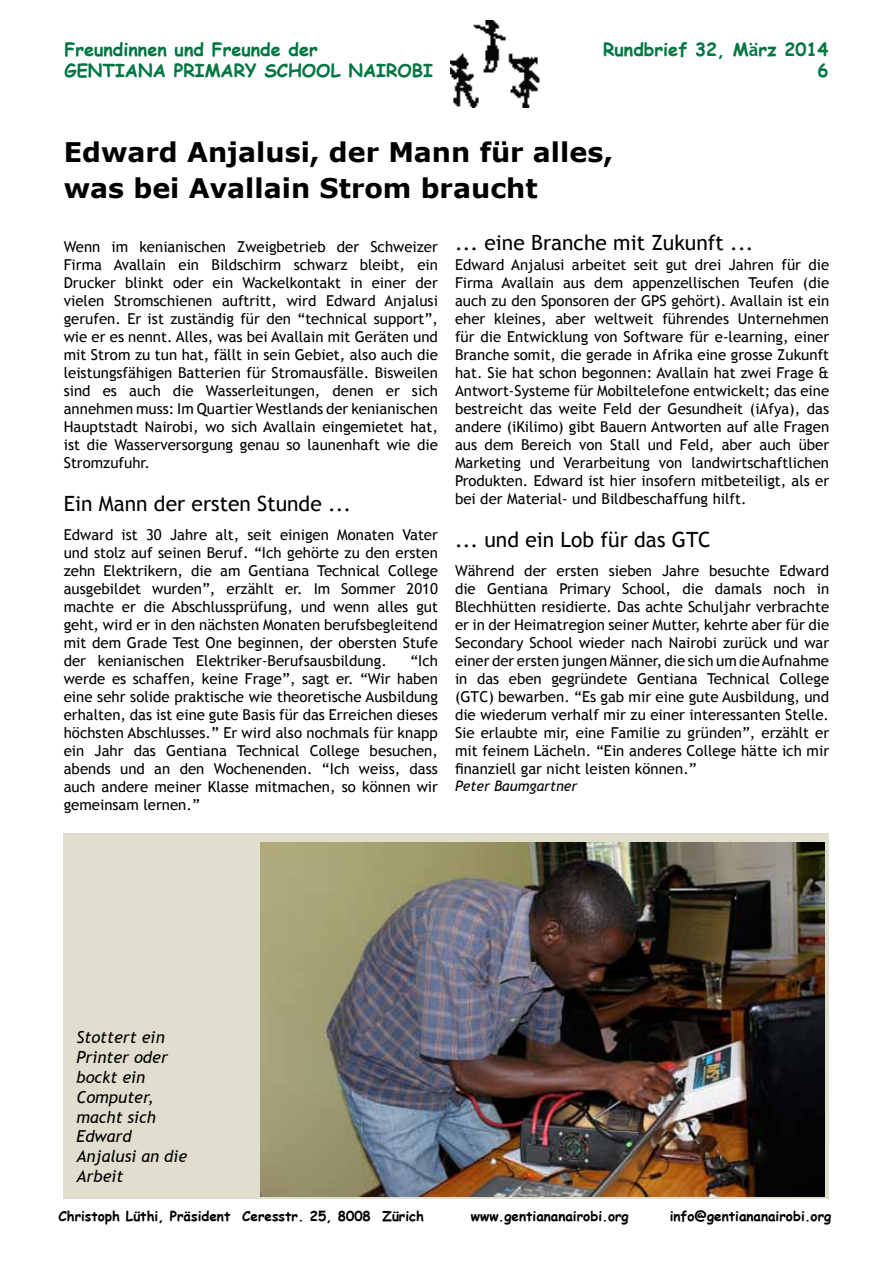
<style>
.page{position:relative;width:893px;height:1263px;background:#fff}
.page>*{position:absolute;margin:0;border:0;box-sizing:border-box;transform-origin:0 0}
.t1{font:700 27px/36px "Verdana";color:#000}
.t2{font:21px "Trebuchet MS";color:#000}
.t3{font:700 18px/21.6px "Comic Sans MS";color:#007642}
.t4{font:italic 16.5px/19.8px "Trebuchet MS";color:#000}
.t5{font:15px/18px "Trebuchet MS";color:#000;text-align:justify}
.t6{font:italic 14.25px "Trebuchet MS";color:#000}
.t7{font:700 13.5px "Comic Sans MS";color:#000}
.s1{font-family:"Trebuchet MS"}
</style>
<div class="page">
<div style="left:64px;top:833px;width:765px;height:366px;background:#e0dfcf"></div>
<img style="left:450px;top:20px;width:90px;height:87px">
<img style="left:261px;top:842px;width:564px;height:354px">
<p class="t3" style="left:64px;top:38px;width:370px">Freundinnen und Freunde der<br>GENTIANA PRIMARY SCHOOL NAIROBI</p>
<p class="t3" style="left:603px;top:38px;width:227px;text-align:right">Rundbrief 32, M<span class="s1">ä</span>rz 2014<br>6</p>
<h1 class="t1" style="left:64px;top:134px;width:551px">Edward Anjalusi, der Mann für alles, was bei Avallain Strom braucht</h1>
<h2 class="t2" style="left:455px;top:230px;width:300px">... eine Branche mit Zukunft ...</h2>
<p class="t5" style="left:455px;top:256px;width:376px">Edward Anjalusi arbeitet seit gut drei Jahren für die Firma Avallain aus dem appenzellischen Teufen (die auch zu den Sponsoren der GPS gehört). Avallain ist ein eher kleines, aber weltweit führendes Unternehmen für die Entwicklung von Software für e-learning, einer Branche somit, die gerade in Afrika eine grosse Zukunft hat. Sie hat schon begonnen: Avallain hat zwei Frage &amp; Antwort-Systeme für Mobiltelefone entwickelt; das eine bestreicht das weite Feld der Gesundheit (iAfya), das andere (iKilimo) gibt Bauern Antworten auf alle Fragen aus dem Bereich von Stall und Feld, aber auch über Marketing und Verarbeitung von landwirtschaftlichen Produkten. Edward ist hier insofern mitbeteiligt, als er bei der Material- und Bildbeschaffung hilft.</p>
<h2 class="t2" style="left:455px;top:527px;width:257px">... und ein Lob für das GTC</h2>
<p class="t5" style="left:455px;top:562px;width:376px">Während der ersten sieben Jahre besuchte Edward die Gentiana Primary School, die damals noch in Blechhütten residierte. Das achte Schuljahr verbrachte er in der Heimatregion seiner Mutter, kehrte aber für die Secondary School wieder nach Nairobi zurück und war einer der ersten jungen Männer, die sich um die Aufnahme in das eben gegründete Gentiana Technical College (GTC) bewarben. “Es gab mir eine gute Ausbildung, und die wiederum verhalf mir zu einer interessanten Stelle.<br>Sie erlaubte mir, eine Familie zu gründen”, erzählt er mit feinem Lächeln. “Ein anderes College hätte ich mir finanziell gar nicht leisten können.”</p>
<p class="t6" style="left:455px;top:778px;width:124px">Peter Baumgartner</p>
<p class="t5" style="left:64px;top:238px;width:376px">Wenn im kenianischen Zweigbetrieb der Schweizer Firma Avallain ein Bildschirm schwarz bleibt, ein Drucker blinkt oder ein Wackelkontakt in einer der vielen Stromschienen auftritt, wird Edward Anjalusi gerufen. Er ist zuständig für den “technical support”, wie er es nennt. Alles, was bei Avallain mit Geräten und mit Strom zu tun hat, fällt in sein Gebiet, also auch die leistungsfähigen Batterien für Stromausfälle. Bisweilen sind es auch die Wasserleitungen, denen er sich annehmen muss: Im Quartier Westlands der kenianischen Hauptstadt Nairobi, wo sich Avallain eingemietet hat, ist die Wasserversorgung genau so launenhaft wie die Stromzufuhr.</p>
<h2 class="t2" style="left:64px;top:491px;width:289px">Ein Mann der ersten Stunde ...</h2>
<p class="t5" style="left:64px;top:526px;width:376px">Edward ist 30 Jahre alt, seit einigen Monaten Vater und stolz auf seinen Beruf. “Ich gehörte zu den ersten zehn Elektrikern, die am Gentiana Technical College ausgebildet wurden”, erzählt er. Im Sommer 2010 machte er die Abschlussprüfung, und wenn alles gut geht, wird er in den nächsten Monaten berufsbegleitend mit dem Grade Test One beginnen, der obersten Stufe der kenianischen Elektriker-Berufsausbildung.</p>
<p class="t5" style="left:64px;top:652px;width:376px;text-indent:347px">“Ich werde es schaffen, keine Frage”, sagt er. “Wir haben eine sehr solide praktische wie theoretische Ausbildung erhalten, das ist eine gute Basis für das Erreichen dieses höchsten Abschlusses.” Er wird also nochmals für knapp ein Jahr das Gentiana Technical College besuchen, abends und an den Wochenenden. “Ich weiss, dass auch andere meiner Klasse mitmachen, so können wir gemeinsam lernen.”</p>
<p class="t4" style="left:77px;top:1028px;width:112px">Stottert ein<br>Printer oder bockt ein<br>Computer, macht sich<br>Edward<br>Anjalusi an die<br>Arbeit</p>
<p class="t7" style="left:58px;top:1206px;width:367px">Christoph Lüthi, Präsident Ceresstr. 25, 8008 Zürich</p>
<p class="t7" style="left:471px;top:1206px;width:159px">www.gentiananairobi.org</p>
<p class="t7" style="left:670px;top:1206px;width:163px">info@gentiananairobi.org</p>
</div>
